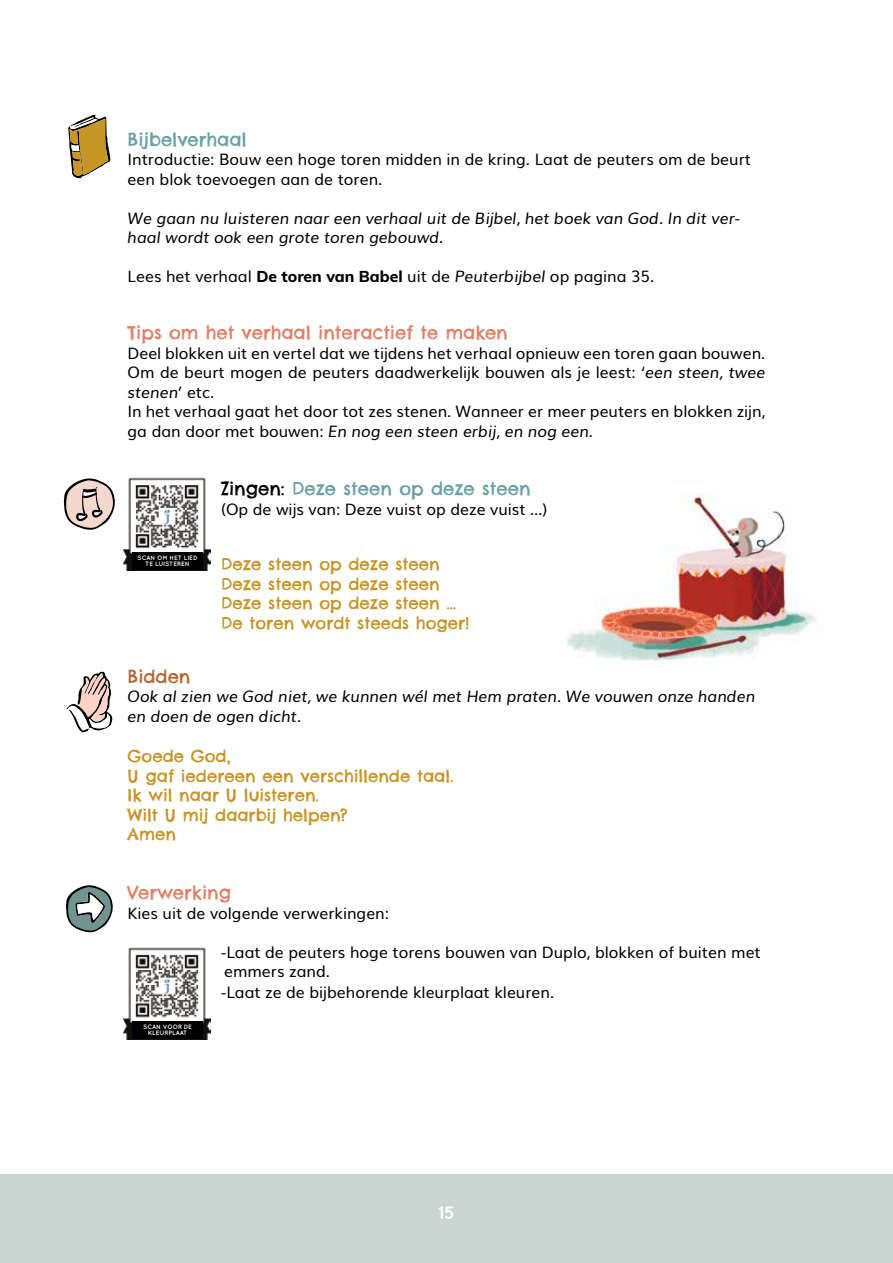
<style>
.page{position:relative;width:893px;height:1263px;background:#fff}
.page>*{position:absolute;margin:0;border:0;box-sizing:border-box;transform-origin:0 0}
.t1{font:18px "Chelsea Market Pro";color:#e28068}
.t2{font:18px "Chelsea Market Pro";color:#6aa1a4}
.t3{font:18px "Chelsea Market Pro";color:#b46735}
.t4{font:700 18px "Quicksand";color:#fff}
.t5{font:16.5px/19.5px "Chelsea Market Pro";color:#c79426}
.t6{font:15.75px/19.5px "Muli";color:#000}
.t7{font:italic 15.75px/19.5px "Muli";color:#000}
.t8{font:700 6.3px/6.3px "Quicksand";color:#fff;text-align:center}
.s1{font-weight:800}
.s2{font-style:italic}
.s3{color:#000}
</style>
<div class="page">
<div style="left:0;top:1174px;width:893px;height:89px;background:#c8d5d0"></div>
<img style="left:567px;top:493px;width:249px;height:168px">
<svg style="left:66px;top:671px;width:47px;height:61px"></svg>
<svg style="left:64px;top:478px;width:51px;height:52px"></svg>
<svg style="left:68px;top:115px;width:42px;height:63px"></svg>
<svg style="left:66px;top:885px;width:47px;height:48px"></svg>
<img style="left:124px;top:477px;width:86px;height:93px">
<div style="left:132px;top:552px;width:71px;height:17px;background:#000"></div>
<img style="left:124px;top:947px;width:86px;height:92px">
<div style="left:132px;top:1021px;width:71px;height:17px;background:#000"></div>
<p class="t2" style="left:128px;top:128px;width:121px">Bijbelverhaal</p>
<p class="t6" style="left:128px;top:148px;width:625px">Introductie: Bouw een hoge toren midden in de kring. Laat de peuters om de beurt een blok toevoegen aan de toren.</p>
<p class="t7" style="left:128px;top:207px;width:614px">We gaan nu luisteren naar een verhaal uit de Bijbel, het boek van God. In dit ver&shy;haal wordt ook een grote toren gebouwd.</p>
<p class="t6" style="left:128px;top:265px;width:528px">Lees het verhaal <span class="s1">De toren van Babel</span> uit de <span class="s2">Peuterbijbel</span> op pagina 35.</p>
<p class="t1" style="left:128px;top:321px;width:382px">Tips om het verhaal interactief te maken</p>
<p class="t6" style="left:128px;top:342px;width:639px">Deel blokken uit en vertel dat we tijdens het verhaal opnieuw een toren gaan bouwen.<br>Om de beurt mogen de peuters daadwerkelijk bouwen als je leest: <span class="s2">‘een steen, twee stenen’</span> etc.<br>In het verhaal gaat het door tot zes stenen. Wanneer er meer peuters en blokken zijn, ga dan door met bouwen: <span class="s2">En nog een steen erbij, en nog een.</span></p>
<p class="t8" style="left:138px;top:554px;width:62px">SCAN OM HET LIED<br>TE LUISTEREN</p>
<p class="t2" style="left:221px;top:477px;width:311px"><span class="s3">Zingen:</span> Deze steen op deze steen</p>
<p class="t6" style="left:221px;top:498px;width:328px">(Op de wijs van: Deze vuist op deze vuist …)</p>
<p class="t5" style="left:221px;top:555px;width:250px">Deze steen op deze steen<br>Deze steen op deze steen<br>Deze steen op deze steen …<br>De toren wordt steeds hoger!</p>
<p class="t3" style="left:128px;top:665px;width:64px">Bidden</p>
<p class="t7" style="left:128px;top:685px;width:629px">Ook al zien we God niet, we kunnen wél met Hem praten. We vouwen onze handen en doen de ogen dicht.</p>
<p class="t5" style="left:128px;top:747px;width:328px">Goede God,<br>U gaf iedereen een verschillende taal.<br>Ik wil naar U luisteren.<br>Wilt U mij daarbij helpen?<br>Amen</p>
<p class="t1" style="left:128px;top:881px;width:105px">Verwerking</p>
<p class="t6" style="left:128px;top:902px;width:263px">Kies uit de volgende verwerkingen:</p>
<p class="t6" style="left:221px;top:941px;width:541px">-Laat de peuters hoge torens bouwen van Duplo, blokken of buiten met emmers zand.</p>
<p class="t6" style="left:221px;top:982px;width:335px">-Laat ze de bijbehorende kleurplaat kleuren.</p>
<p class="t8" style="left:143px;top:1023px;width:50px">SCAN VOOR DE<br>KLEURPLAAT</p>
<p class="t4" style="left:438px;top:1202px;width:18px">15</p>
</div>
